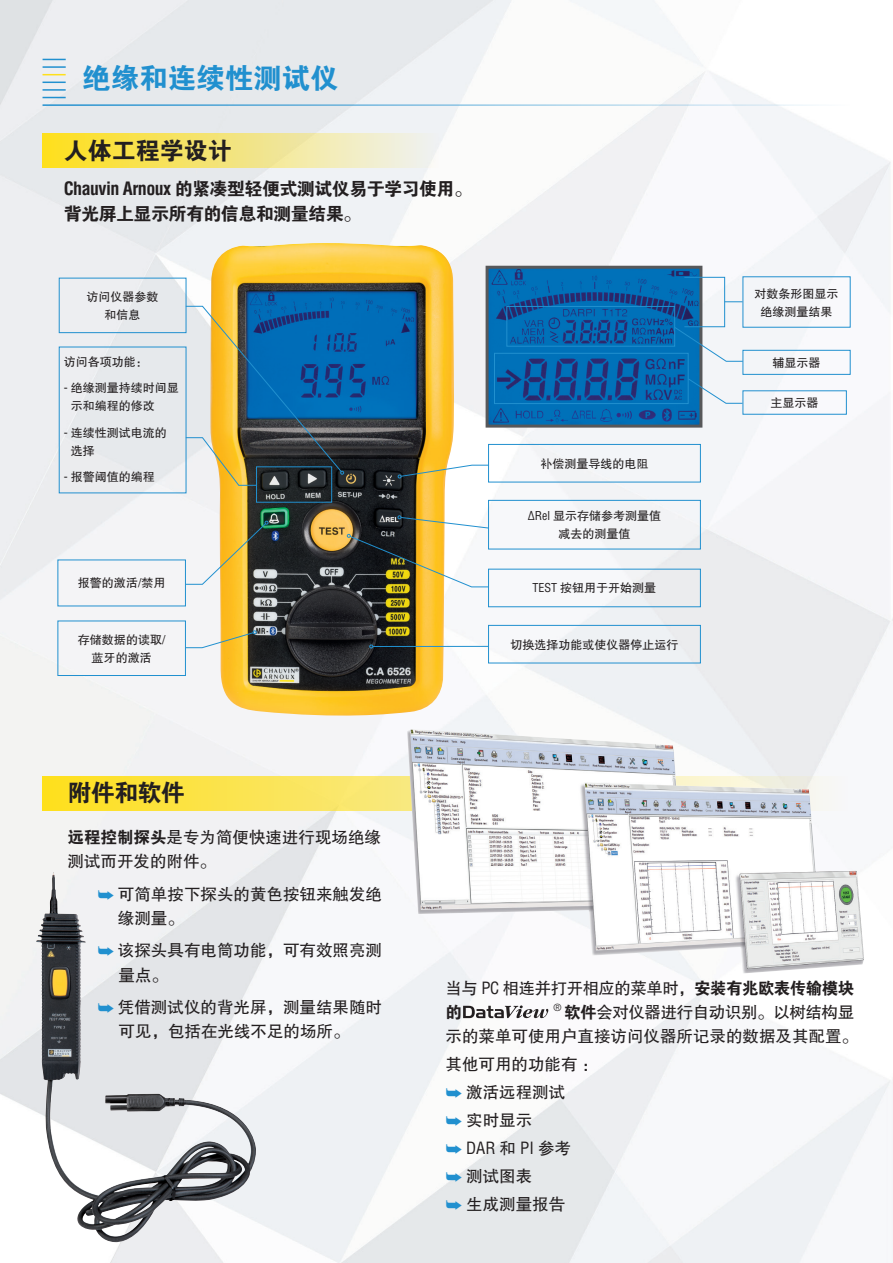
<style>
.page{position:relative;width:893px;height:1263px;background:#fff}
.page>*{position:absolute;margin:0;border:0;box-sizing:border-box;transform-origin:0 0}
.t1{font:28.5px "FZDHTK GBK1 0";color:#2190cf}
.t2{font:24px "FZDHTK GBK1 0";color:#231f20}
.t3{font:18px/25px "FZDHTK GBK1 0";letter-spacing:-.03em;color:#231f20}
.t4{font:16.5px/24px "FZHTK GBK1 0";color:#231f20}
.t5{font:16.5px "FZHTK GBK1 0";letter-spacing:-.025em;color:#231f20}
.t6{font:condensed 16.5px "Helvetica LT Std";color:#231f20}
.t7{font:16.5px "FZDHTK GBK1 0";color:#231f20}
.t8{font:12px/18px "FZHTK GBK1 0";color:#231f20;text-align:center}
.s1{font-family:"Helvetica LT Std";font-weight:700;font-stretch:condensed}
.s2{font-family:"Helvetica LT Std";font-stretch:condensed}
.s3{font-family:"FZDHTK GBK1 0"}
.s4{font-family:"FZHTK GBK1 0";font-stretch:normal}
</style>
<div class="page">
<img style="left:0;top:0;width:893px;height:1263px">
<div style="left:43px;top:134px;width:397px;height:34px;background:linear-gradient(to right,#fbdd19,#eef1f3)"></div>
<svg style="left:43px;top:776px;width:364px;height:34px"></svg>
<hr style="left:43px;top:104px;width:807px;height:2px;background:#2190cf">
<svg style="left:43px;top:74px;width:23px;height:1px"></svg>
<svg style="left:43px;top:82px;width:23px;height:1px"></svg>
<hr style="left:43px;top:89px;width:23px;height:2px;background:#2190cf">
<svg style="left:43px;top:97px;width:23px;height:1px"></svg>
<svg style="left:43px;top:59px;width:23px;height:1px"></svg>
<hr style="left:43px;top:66px;width:23px;height:2px;background:#2190cf">
<img style="left:210px;top:243px;width:244px;height:474px">
<img style="left:36px;top:872px;width:18px;height:190px">
<svg style="left:398px;top:464px;width:90px;height:14px"></svg>
<svg style="left:347px;top:515px;width:142px;height:73px"></svg>
<hr style="left:373px;top:646px;width:115px;height:1px;background:#2190cf">
<svg style="left:369px;top:645px;width:4px;height:3px"></svg>
<svg style="left:185px;top:521px;width:83px;height:64px"></svg>
<svg style="left:186px;top:630px;width:71px;height:18px"></svg>
<svg style="left:185px;top:306px;width:159px;height:180px"></svg>
<div style="left:256px;top:466px;width:76px;height:37px;border:1px solid #2190cf"></div>
<svg style="left:484px;top:264px;width:259px;height:165px"></svg>
<img style="left:407px;top:729px;width:457px;height:244px">
<div style="left:58px;top:621px;width:128px;height:55px;border:1px solid #2190cf"></div>
<svg style="left:463px;top:1005px;width:85px;height:13px"></svg>
<div style="left:59px;top:278px;width:127px;height:55px;border:1px solid #2190cf"></div>
<div style="left:742px;top:276px;width:108px;height:52px;border:1px solid #2190cf"></div>
<div style="left:742px;top:350px;width:108px;height:25px;border:1px solid #2190cf"></div>
<div style="left:742px;top:390px;width:105px;height:25px;border:1px solid #2190cf"></div>
<div style="left:488px;top:444px;width:213px;height:38px;border:1px solid #2190cf"></div>
<div style="left:488px;top:500px;width:213px;height:49px;border:1px solid #2190cf"></div>
<div style="left:488px;top:569px;width:213px;height:38px;border:1px solid #2190cf"></div>
<div style="left:488px;top:625px;width:213px;height:38px;border:1px solid #2190cf"></div>
<svg style="left:98px;top:890px;width:16px;height:9px"></svg>
<svg style="left:98px;top:946px;width:16px;height:10px"></svg>
<svg style="left:98px;top:1003px;width:16px;height:10px"></svg>
<svg style="left:446px;top:1088px;width:16px;height:10px"></svg>
<svg style="left:446px;top:1116px;width:16px;height:10px"></svg>
<svg style="left:446px;top:1144px;width:16px;height:10px"></svg>
<svg style="left:446px;top:1172px;width:16px;height:10px"></svg>
<svg style="left:446px;top:1200px;width:16px;height:10px"></svg>
<h1 class="t1" style="left:82px;top:62px;width:258px">绝缘和连续性测试仪</h1>
<h2 class="t2" style="left:64px;top:138px;width:169px">人体工程学设计</h2>
<p class="t3" style="left:64px;top:177px;width:410px"><span class="s1">Chauvin Arnoux</span> 的紧凑型轻便式测试仪易于学习使用。背光屏上显示所有的信息和测量结果。</p>
<p class="t8" style="left:87px;top:288px;width:74px">访问仪器参数和信息</p>
<p class="t8" style="left:754px;top:284px;width:85px">对数条形图显示绝缘测量结果</p>
<p class="t8" style="left:772px;top:354px;width:49px">辅显示器</p>
<p class="t8" style="left:771px;top:394px;width:49px">主显示器</p>
<p class="t8" style="left:64px;top:353px;width:86px">访问各项功能：</p>
<p class="t8" style="left:71px;top:379px;width:110px;text-align:left;text-indent:-7px"><span class="s2">-</span> 绝缘测量持续时间显示和编程的修改</p>
<p class="t8" style="left:71px;top:424px;width:98px;text-align:left;text-indent:-7px"><span class="s2">-</span> 连续性测试电流的选择</p>
<p class="t8" style="left:64px;top:468px;width:92px"><span class="s2">-</span> 报警阈值的编程</p>
<p class="t8" style="left:540px;top:455px;width:109px">补偿测量导线的电阻</p>
<p class="t8" style="left:78px;top:574px;width:89px">报警的激活<span class="s2">/</span>禁用</p>
<p class="t8" style="left:78px;top:631px;width:89px">存储数据的读取<span class="s2">/</span>蓝牙的激活</p>
<h2 class="t2" style="left:68px;top:780px;width:119px">附件和软件</h2>
<p class="t4" style="left:68px;top:826px;width:315px"><span class="s3">远程控制探头</span>是专为简便快速进行现场绝缘测试而开发的附件。</p>
<p class="t4" style="left:118px;top:882px;width:265px">可简单按下探头的黄色按钮来触发绝缘测量。</p>
<p class="t4" style="left:118px;top:939px;width:265px">该探头具有电筒功能，可有效照亮测量点。</p>
<p class="t4" style="left:118px;top:995px;width:265px">凭借测试仪的背光屏，测量结果随时可见，包括在光线不足的场所。</p>
<p class="t8" style="left:528px;top:507px;width:135px"><span class="s2">∆Rel</span> 显示存储参考测量值减去的测量值</p>
<p class="t8" style="left:533px;top:579px;width:125px"><span class="s2">TEST</span> 按钮用于开始测量</p>
<p class="t8" style="left:510px;top:636px;width:169px">切换选择功能或使仪器停止运行</p>
<p class="t5" style="left:446px;top:979px;width:410px">当与 <span class="s2">PC</span> 相连并打开相应的菜单时，<span class="s3">安装有兆欧表传输模块</span></p>
<p class="t7" style="left:446px;top:1003px;width:18px">的</p>
<p class="t4" style="left:446px;top:1000px;width:414px;text-align:right"><sup>®</sup> <span class="s3">软件</span>会对仪器进行自动识别。以树结构显<br>示的菜单可使用户直接访问仪器所记录的数据及其配置。</p>
<p class="t4" style="left:466px;top:1050px;width:133px;line-height:28px;text-indent:-21px">其他可用的功能有：激活远程测试<br>实时显示</p>
<p class="t6" style="left:466px;top:1138px;width:106px">DAR <span class="s4">和</span> PI <span class="s4">参考</span></p>
<p class="t4" style="left:466px;top:1162px;width:100px;line-height:28px">测试图表<br>生成测量报告</p>
</div>
